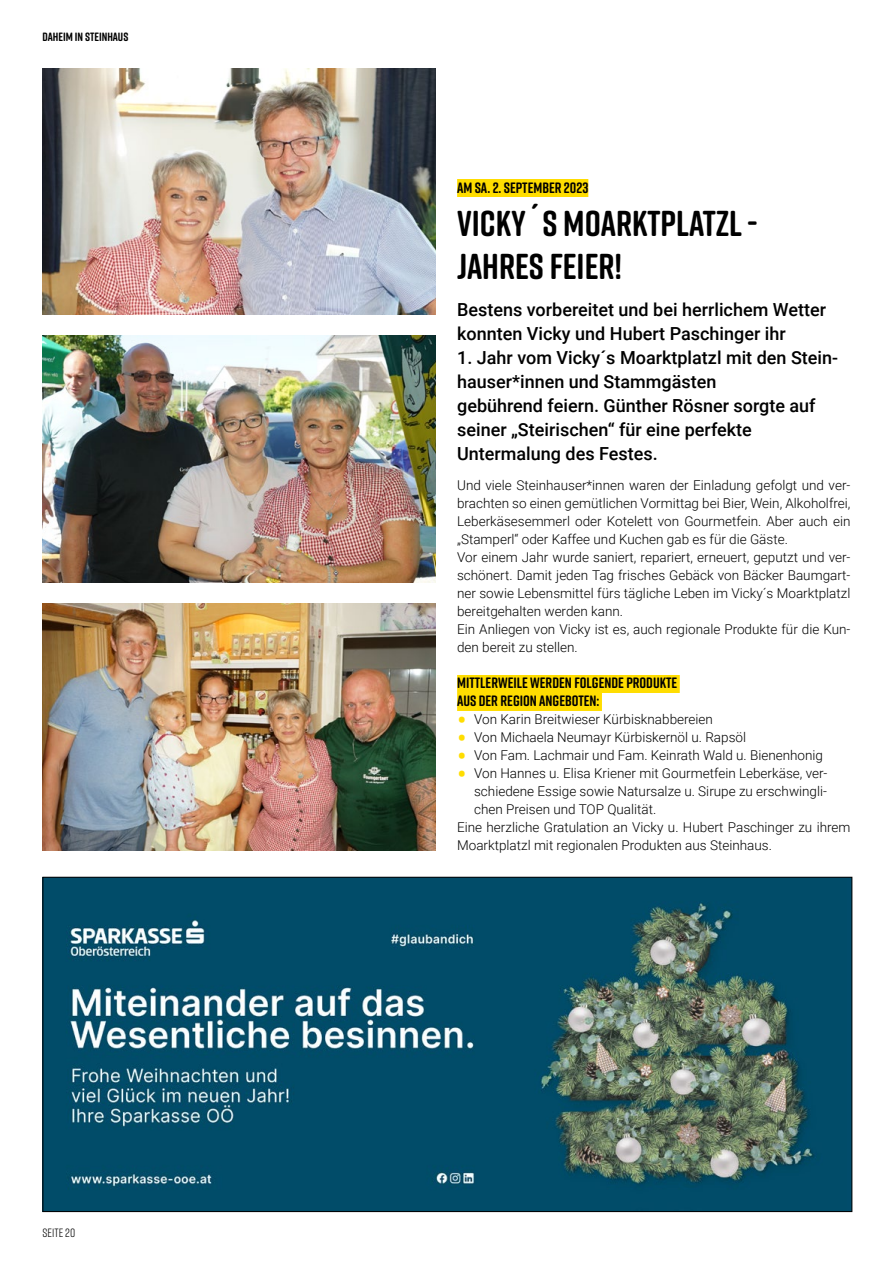
<style>
.page{position:relative;width:893px;height:1263px;background:#fff}
.page>*{position:absolute;margin:0;border:0;box-sizing:border-box;transform-origin:0 0}
.t1{font:700 36px/43.2px "Rift Soft";color:#000}
.t2{font:500 18px/24px "Roboto";color:#000}
.t3{font:700 15px/18px "Rift Soft";color:#000}
.t4{font:300 13.5px/18px "Roboto";color:#000}
.t5{font:700 12px "Rift Soft";color:#000}
.t6{font:12px "Rift";color:#000}
.s1{font-weight:400;font-size:28.5px;color:#fd0}
</style>
<div class="page">
<img style="left:45px;top:879px;width:805px;height:331px">
<div style="left:457px;top:179px;width:131px;height:18px;background:#fd0"></div>
<div style="left:457px;top:675px;width:223px;height:18px;background:#fd0"></div>
<div style="left:457px;top:693px;width:145px;height:18px;background:#fd0"></div>
<img style="left:43px;top:68px;width:393px;height:247px">
<img style="left:43px;top:336px;width:393px;height:247px">
<img style="left:43px;top:604px;width:393px;height:246px">
<p class="t5" style="left:43px;top:28px;width:87px">DAHEIM IN STEINHAUS</p>
<p class="t6" style="left:43px;top:1224px;width:34px">Seite 20</p>
<p class="t3" style="left:457px;top:178px;width:133px">AM SA. 2. SEPTEMBER 2023</p>
<h1 class="t1" style="left:457px;top:201px;width:302px">VICKY´S MOARKTPLATZL -<br>JAHRES FEIER!</h1>
<h2 class="t2" style="left:457px;top:297px;width:370px">Bestens vorbereitet und bei herrlichem Wetter konnten Vicky und Hubert Paschinger ihr</h2>
<h2 class="t2" style="left:457px;top:345px;width:382px">1. Jahr vom Vicky´s Moarktplatzl mit den Stein&shy;hauser*innen und Stammgästen<br>gebührend feiern. Günther Rösner sorgte auf seiner „Steirischen“ für eine perfekte Untermalung des Festes.</h2>
<p class="t4" style="left:457px;top:476px;width:395px">Und viele Steinhauser*innen waren der Einladung gefolgt und ver&shy;brachten so einen gemütlichen Vormittag bei Bier, Wein, Alkoholfrei, Leberkäsesemmerl oder Kotelett von Gourmetfein. Aber auch ein „Stamperl“ oder Kaffee und Kuchen gab es für die Gäste.<br>Vor einem Jahr wurde saniert, repariert, erneuert, geputzt und ver&shy;schönert. Damit jeden Tag frisches Gebäck von Bäcker Baumgart&shy;ner sowie Lebensmittel fürs tägliche Leben im Vicky´s Moarktplatzl bereitgehalten werden kann.<br>Ein Anliegen von Vicky ist es, auch regionale Produkte für die Kun&shy;den bereit zu stellen.</p>
<p class="t3" style="left:457px;top:674px;width:222px">MITTLERWEILE WERDEN FOLGENDE PRODUKTE<br>AUS DER REGION ANGEBOTEN:</p>
<p class="t4" style="left:457px;top:710px;width:257px"><span class="s1">•</span> Von Karin Breitwieser Kürbisknabbereien</p>
<p class="t4" style="left:457px;top:728px;width:290px"><span class="s1">•</span> Von Michaela Neumayr Kürbiskernöl u. Rapsöl</p>
<p class="t4" style="left:457px;top:746px;width:367px"><span class="s1">•</span> Von Fam. Lachmair und Fam. Keinrath Wald u. Bienenhonig</p>
<p class="t4" style="left:457px;top:764px;width:372px"><span class="s1">•</span> Von Hannes u. Elisa Kriener mit Gourmetfein Leberkäse, ver-</p>
<p class="t4" style="left:474px;top:782px;width:354px">schiedene Essige sowie Natursalze u. Sirupe zu erschwingli-</p>
<p class="t4" style="left:474px;top:800px;width:184px">chen Preisen und TOP Qualität.</p>
<p class="t4" style="left:457px;top:818px;width:395px">Eine herzliche Gratulation an Vicky u. Hubert Paschinger zu ihrem</p>
<p class="t4" style="left:457px;top:836px;width:316px">Moarktplatzl mit regionalen Produkten aus Steinhaus.</p>
</div>
